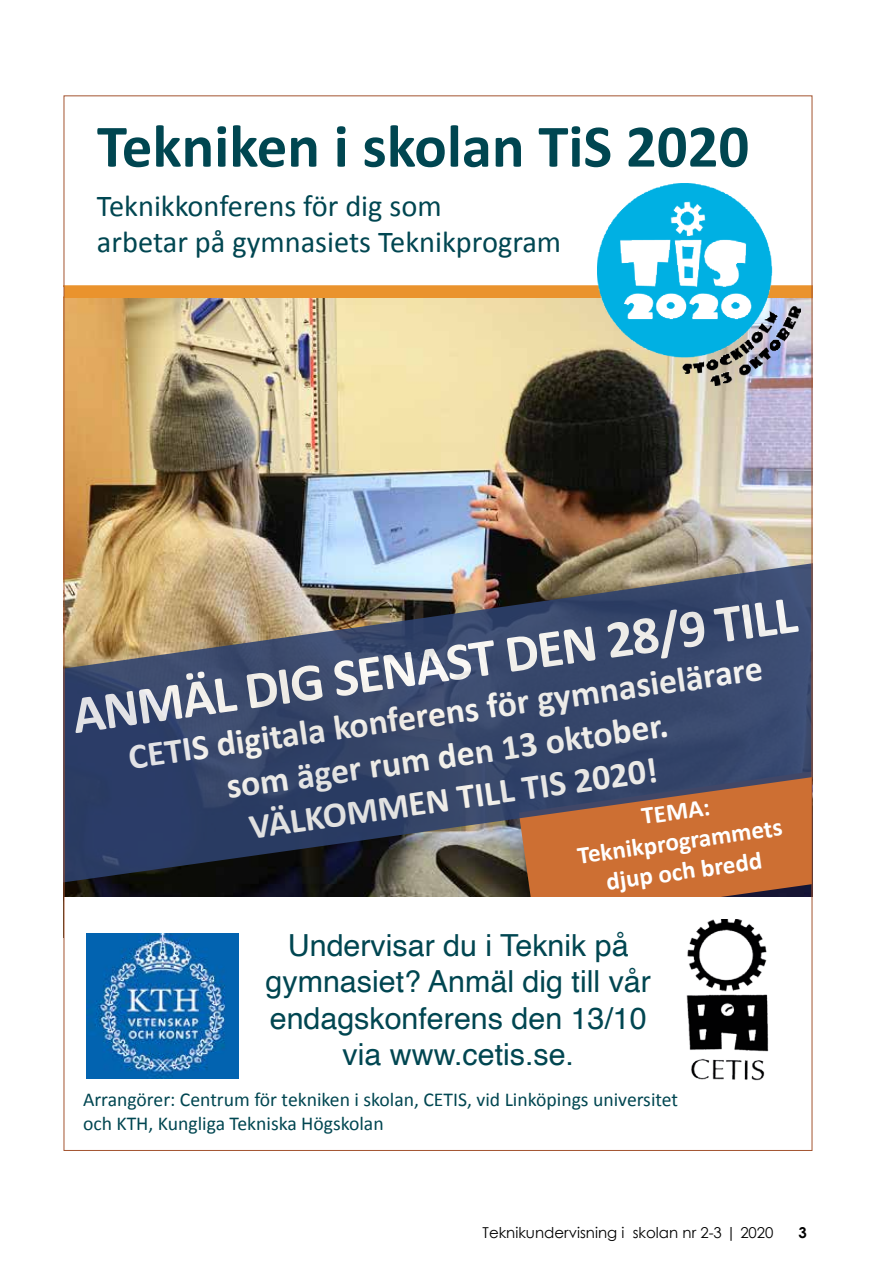
<style>
.page{position:relative;width:893px;height:1263px;background:#fff}
.page>*{position:absolute;margin:0;border:0;box-sizing:border-box;transform-origin:0 0}
.t1{font:700 60.75px "Calibri";color:#004651}
.t2{font:700 53.7px "Calibri";color:#fff}
.t3{font:700 35.85px/42.9px "Calibri";color:#fff;text-align:center}
.t4{font:30.45px/36.5px "Helvetica";color:#004651;text-align:center}
.t5{font:30.45px/36.5px "Calibri";color:#004651}
.t6{font:700 25.05px/30px "Calibri";color:#fff;text-align:center}
.t7{font:19.65px/23.5px "Calibri";color:#004651}
.t8{font:15px "Century Gothic";color:#000}
.t9{font:700 15px "Century Gothic";color:#000}
</style>
<div class="page">
<svg style="left:66px;top:285px;width:744px;height:13px;background:#ea9531"></svg>
<img style="left:66px;top:298px;width:744px;height:599px">
<img style="left:598px;top:183px;width:203px;height:203px">
<svg style="left:519px;top:890px;width:291px;height:7px;background:#9d5732"></svg>
<svg style="left:66px;top:554px;width:744px;height:336px;background:#585763"></svg>
<img style="left:87px;top:934px;width:152px;height:144px">
<img style="left:686px;top:919px;width:83px;height:162px">
<h1 class="t1" style="left:97px;top:108px;width:654px">Tekniken i skolan TiS 2020</h1>
<h3 class="t5" style="left:97px;top:187px;width:466px">Teknikkonferens för dig som<br>arbetar på gymnasiets Teknikprogram</h3>
<h2 class="t2" style="left:68px;top:681px;width:733px;rotate:-8deg">ANMÄL DIG SENAST DEN 28/9 TILL</h2>
<h3 class="t3" style="left:126px;top:736px;width:641px;rotate:-8deg">CETIS digitala konferens för gymnasielärare som äger rum den 13 oktober.<br>VÄLKOMMEN TILL TIS 2020!</h3>
<p class="t6" style="left:571px;top:811px;width:208px;rotate:-8deg">TEMA:<br>Teknikprogrammets djup och bredd</p>
<h3 class="t4" style="left:266px;top:928px;width:387px">Undervisar du i Teknik på gymnasiet? Anmäl dig till vår endagskonferens den 13/10 via www.cetis.se.</h3>
<p class="t7" style="left:83px;top:1088px;width:597px">Arrangörer: Centrum för tekniken i skolan, CETIS, vid Linköpings universitet och KTH, Kungliga Tekniska Högskolan</p>
<p class="t8" style="left:483px;top:1222px;width:292px">Teknikundervisning i skolan nr 2-3 | 2020</p>
<p class="t9" style="left:798px;top:1221px;width:10px">3</p>
</div>
